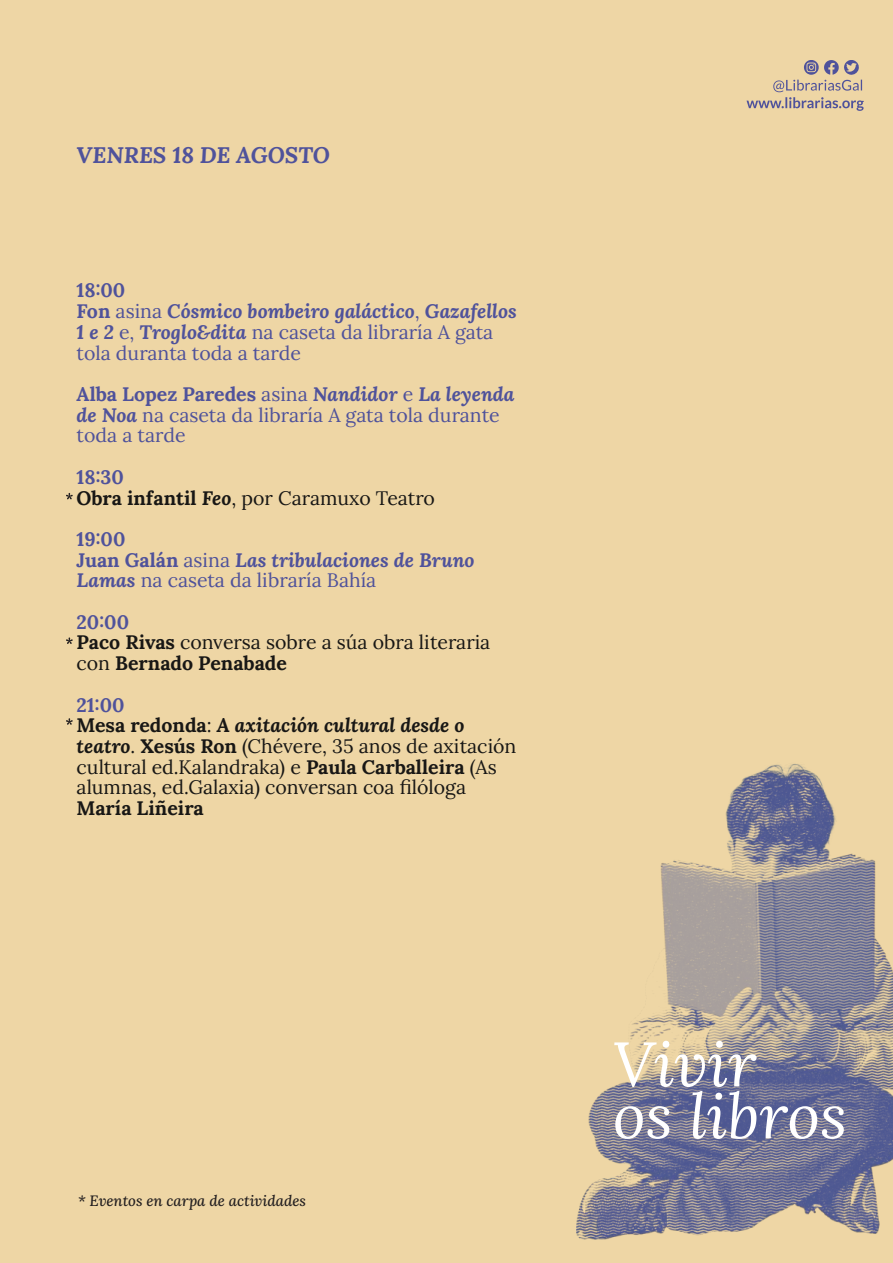
<style>
.page{position:relative;width:893px;height:1263px;background:#eed6a5}
.page>*{position:absolute;margin:0;border:0;box-sizing:border-box;transform-origin:0 0}
.t1{font:italic 700 22.5px "Lora";color:#4f529b}
.t2{font:19.5px/20.7px "Lora";color:#4f529b}
.t3{font:19.5px/20.7px "Lora";color:#181715}
.t4{font:700 19.5px "Lora";color:#181715}
.t5{font:italic 500 15px "Lora";color:#231f20}
.s1{font-weight:700}
.s2{font-weight:700;font-style:italic}
.s3{font-weight:700;color:#4f529b}
</style>
<div class="page">
<svg style="left:746px;top:60px;width:118px;height:51px"></svg>
<img style="left:576px;top:764px;width:317px;height:475px">
<svg style="left:614px;top:1041px;width:230px;height:98px;background:#9796a8"></svg>
<svg style="left:66px;top:637px;width:7px;height:7px"></svg>
<svg style="left:66px;top:493px;width:7px;height:6px"></svg>
<svg style="left:66px;top:718px;width:7px;height:7px"></svg>
<p class="t1" style="left:77px;top:140px;width:255px">VENRES 18 DE AGOSTO</p>
<p class="t2" style="left:77px;top:280px;width:442px"><span class="s1">18:00<br>Fon</span> asina <span class="s2">Cósmico bombeiro galáctico</span>, <span class="s2">Gazafellos<br>1 e 2</span> e, <span class="s2">Troglo&amp;dita</span> na caseta da libraría A gata tola duranta toda a tarde</p>
<p class="t2" style="left:77px;top:383px;width:439px"><span class="s1">Alba Lopez Paredes</span> asina <span class="s2">Nandidor</span> e <span class="s2">La leyenda de Noa</span> na caseta da libraría A gata tola durante toda a tarde</p>
<p class="t3" style="left:77px;top:466px;width:360px"><span class="s3">18:30<br></span><span class="s1">Obra infantil</span> <span class="s2">Feo</span>, por Caramuxo Teatro</p>
<p class="t2" style="left:77px;top:528px;width:399px"><span class="s1">19:00<br>Juan Galán</span> asina <span class="s2">Las tribulaciones de Bruno<br>Lamas</span> na caseta da libraría Bahía</p>
<p class="t3" style="left:77px;top:611px;width:415px"><span class="s3">20:00<br></span><span class="s1">Paco Rivas</span> conversa sobre a súa obra literaria con <span class="s1">Bernado Penabade</span></p>
<p class="t3" style="left:77px;top:694px;width:441px"><span class="s3">21:00<br></span><span class="s1">Mesa redonda</span>: <span class="s2">A axitación cultural desde o teatro</span>. <span class="s1">Xesús Ron</span> (Chévere, 35 anos de axitación cultural ed.Kalandraka) e <span class="s1">Paula Carballeira</span> (As alumnas, ed.Galaxia) conversan coa filóloga</p>
<p class="t4" style="left:77px;top:795px;width:129px">María Liñeira</p>
<p class="t5" style="left:78px;top:1190px;width:229px">* Eventos en carpa de actividades</p>
</div>
